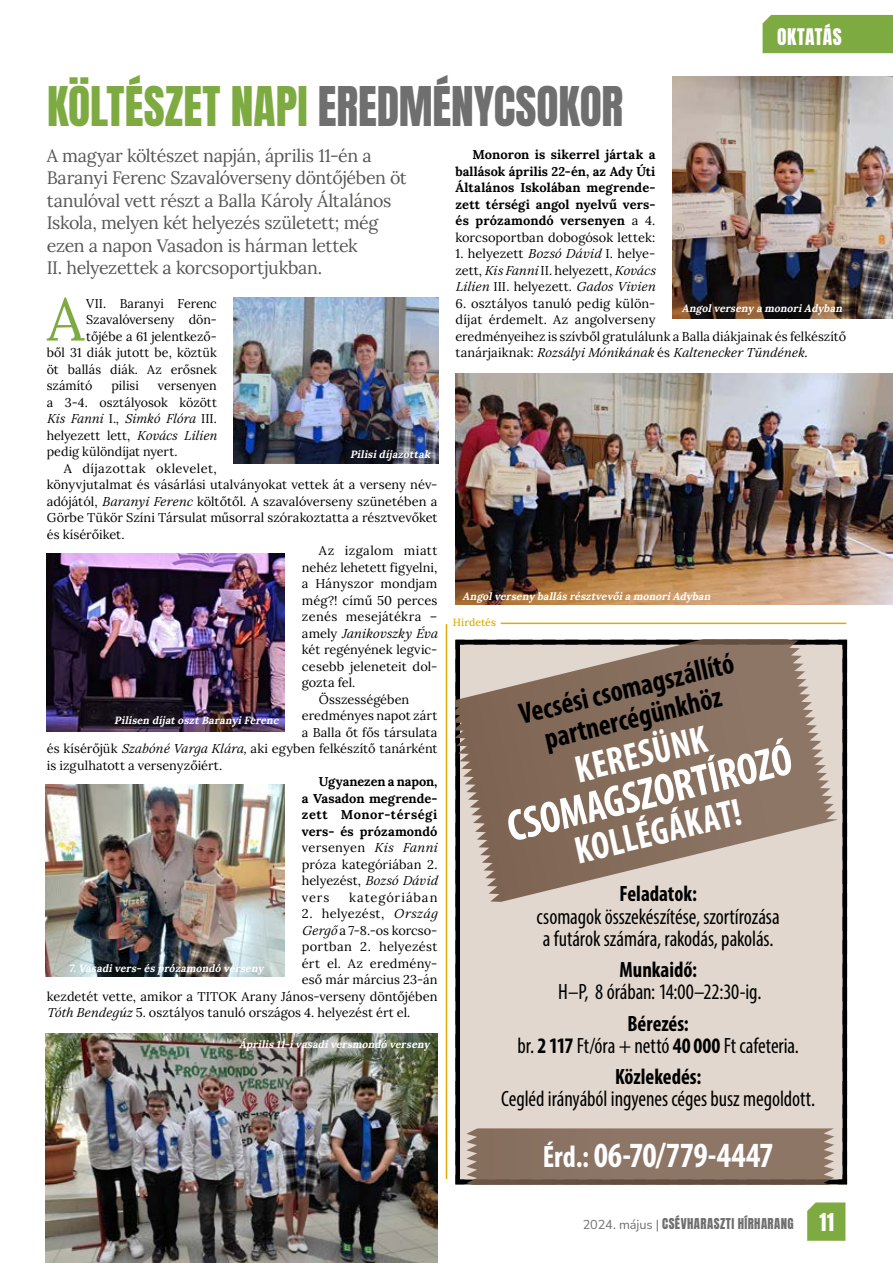
<style>
.page{position:relative;width:893px;height:1263px;background:#fff}
.page>*{position:absolute;margin:0;border:0;box-sizing:border-box;transform-origin:0 0}
.t1{font:59.85px "Lora";color:#7dab41}
.t2{font:46.5px "Anton";letter-spacing:-.005em;color:#706f6f}
.t3{font:700 condensed 44.7px "Myriad Pro";color:#fff;scale:.95 1}
.t4{font:700 condensed 38.7px "Myriad Pro";color:#fff;scale:.95 1}
.t5{font:700 condensed 35.55px "Myriad Pro";letter-spacing:-.015em;color:#fff;scale:.95 1}
.t6{font:700 condensed 29.85px/29.8px "Myriad Pro";color:#000;text-align:center;scale:.95 1}
.t7{font:condensed 22.2px/22.2px "Myriad Pro";letter-spacing:-.005em;color:#000;scale:.95 1}
.t8{font:700 condensed 22.2px "Myriad Pro";letter-spacing:-.005em;color:#000;scale:.95 1}
.t9{font:21px "Anton";color:#fff}
.t10{font:19.5px "Anton";letter-spacing:.015em;color:#fff}
.t11{font:18px/22.5px "Lora";letter-spacing:-.02em;color:#575756}
.t12{font:12.75px/16.5px "Lora";letter-spacing:.005em;color:#000}
.t13{font:700 12.75px/16.5px "Lora";letter-spacing:.01em;color:#000}
.t14{font:12.75px "Lora";letter-spacing:.025em;color:#000}
.t15{font:12.75px "Anton";letter-spacing:.035em;color:#706f6f}
.t16{font:12.75px "Lora";letter-spacing:.03em;color:#000}
.t17{font:italic 12.75px "Lora";color:#000}
.t18{font:12.75px "Lora";letter-spacing:.04em;color:#000}
.t19{font:12.75px "Lora";letter-spacing:.07em;color:#000}
.t20{font:italic 700 10.5px "Lora";letter-spacing:.02em;color:#fff}
.t21{font:500 10.5px "Lora";letter-spacing:.005em;color:#dfab00}
.s1{color:#7dab41}
.s2{font-weight:400}
.s3{font-style:italic}
.s4{font-style:normal}
.s5{font-weight:400;font-style:italic}
.s6{font-weight:700}
.s7{font-size:30.9px}
.s8{font-family:"Nunito Sans"}
</style>
<div class="page">
<svg style="left:807px;top:1202px;width:38px;height:39px"></svg>
<div style="left:763px;top:15px;width:130px;height:38px;background:#7dab41"></div>
<hr style="left:501px;top:623px;width:345px;height:1px;background:#dfab00">
<img style="left:672px;top:77px;width:221px;height:242px">
<img style="left:47px;top:554px;width:238px;height:177px">
<img style="left:234px;top:298px;width:204px;height:165px">
<img style="left:46px;top:785px;width:239px;height:192px">
<img style="left:455px;top:374px;width:438px;height:231px">
<img style="left:46px;top:1034px;width:391px;height:229px">
<hr style="left:446px;top:624px;width:1px;height:555px;background:#dfab00">
<div style="left:455px;top:640px;width:392px;height:544px;background:#e2d7ce"></div>
<svg style="left:455px;top:640px;width:382px;height:262px;background:#9b8779"></svg>
<svg style="left:466px;top:1128px;width:368px;height:56px;background:#8a7464"></svg>
<h3 class="t10" style="left:777px;top:27px;width:66px">OKTATÁS</h3>
<h2 class="t2" style="left:47px;top:83px;width:578px"><span class="s1">KÖLTÉSZET NAPI</span> EREDMÉNYCSOKOR</h2>
<p class="t11" style="left:47px;top:143px;width:362px">A magyar költészet napján, április 11-én a Baranyi Ferenc Szavalóverseny döntőjében öt tanulóval vett részt a Balla Károly Általános Iskola, melyen két helyezés született; még ezen a napon Vasadon is hárman lettek<br>II. helyezettek a korcsoportjukban.</p>
<h1 class="t1" style="left:47px;top:274px;width:38px">A</h1>
<p class="t12" style="left:86px;top:294px;width:132px">VII. Baranyi Ferenc</p>
<p class="t13" style="left:455px;top:145px;width:201px;text-align:justify;text-indent:17px">Monoron is sikerrel jártak a ballások április 22-én, az Ady Úti Általános Iskolában megrende&shy;zett térségi angol nyelvű vers&shy;és prózamondó versenyen <span class="s2">a 4. korcsoportban dobogósok lettek:</span></p>
<p class="t12" style="left:455px;top:244px;width:205px">1. helyezett <span class="s3">Bozsó Dávid</span> I. helye&shy;zett, <span class="s3">KisFanni</span>II. helyezett, <span class="s3">Kovács<br>Lilien</span> I I I . h e l y e z e t t . <span class="s3">Gados Vivien</span></p>
<p class="t12" style="left:455px;top:294px;width:392px">6. osztályos tanuló pedig külön-<br>díjat érdemelt. Az angolverseny<br>eredményeihez is szívből gratulálunk a Balla diákjainak és felkészítő t a n á rj a i k n a k : <span class="s3">RozsályiMónikának</span> é s <span class="s3">KalteneckerTündének</span>.</p>
<p class="t20" style="left:682px;top:300px;width:165px">Angolverseny amonoriAdyban</p>
<p class="t12" style="left:86px;top:310px;width:132px">Szavalóverseny dön-</p>
<p class="t12" style="left:86px;top:327px;width:132px">tőjébe a 61 jelentkező-</p>
<p class="t12" style="left:47px;top:343px;width:172px">ből 31 diák jutott be, köztük</p>
<p class="t12" style="left:47px;top:360px;width:172px">öt ballás diák. Az erősnek</p>
<p class="t12" style="left:47px;top:376px;width:47px">számító</p>
<p class="t12" style="left:112px;top:376px;width:29px">pilisi</p>
<p class="t12" style="left:47px;top:376px;width:175px;text-indent:111px">versenyen a 3-4. osztályosok között<br><span class="s3">Kis Fanni</span> I . , <span class="s3">Simkó Flóra</span> I I I . helyezett lett, <span class="s3">Kovács Lilien </span>pedig különdíjat nyert.</p>
<p class="t16" style="left:64px;top:458px;width:155px">A díjazottak oklevelet,</p>
<p class="t12" style="left:47px;top:475px;width:392px">könyvjutalmat és vásárlási utalványokat vettek át a verseny név-</p>
<p class="t12" style="left:47px;top:492px;width:392px">adójától, <span class="s3">Baranyi Ferenc</span> költőtől. A szavalóverseny szünetében a</p>
<p class="t12" style="left:47px;top:508px;width:392px">Görbe Tükör Színi Társulat műsorral szórakoztatta a résztvevőket</p>
<p class="t12" style="left:47px;top:525px;width:79px">és kísérőiket.</p>
<p class="t18" style="left:319px;top:541px;width:120px">Az izgalom miatt</p>
<p class="t12" style="left:302px;top:558px;width:137px">nehéz lehetett figyelni,</p>
<p class="t12" style="left:302px;top:574px;width:137px">a Hányszor mondjam</p>
<p class="t12" style="left:302px;top:591px;width:137px">még?! című 50 perces</p>
<p class="t14" style="left:302px;top:607px;width:137px">zenés mesejátékra –</p>
<p class="t17" style="left:302px;top:624px;width:140px"><span class="s4">a m e l y</span> Janikovszky Éva</p>
<p class="t12" style="left:302px;top:640px;width:137px">két regényének legvic-</p>
<p class="t12" style="left:302px;top:657px;width:137px">cesebb jeleneteit dol-</p>
<p class="t12" style="left:302px;top:673px;width:55px">gozta fel.</p>
<p class="t12" style="left:319px;top:690px;width:92px">Összességében</p>
<p class="t12" style="left:302px;top:706px;width:137px">eredményes napot zárt</p>
<p class="t12" style="left:302px;top:723px;width:137px">a Balla őt fős társulata</p>
<p class="t12" style="left:47px;top:739px;width:392px">és kísérőjük <span class="s3">SzabónéVarga Klára,</span>aki egyben felkészítő tanárként</p>
<p class="t12" style="left:47px;top:756px;width:177px">is izgulhatott a versenyzőiért.</p>
<p class="t13" style="left:302px;top:772px;width:140px;text-indent:17px">Ugyanezen a napon, a Vasadon megrende&shy;zett Monor-térségi vers- és prózamondó <span class="s2">versenyen</span> <span class="s5">Kis Fanni </span><span class="s2">próza kategóriában 2. helyezést,</span> <span class="s5">Bozsó Dávid </span><span class="s2">vers</span></p>
<p class="t20" style="left:350px;top:446px;width:85px">Pilisidíjazottak</p>
<p class="t20" style="left:463px;top:587px;width:252px">Angolverseny ballásrésztvevőiamonoriAdyban</p>
<p class="t21" style="left:453px;top:614px;width:45px">Hirdetés</p>
<h3 class="t6" style="left:516px;top:700px;width:233px;rotate:-14deg">Vecsési csomagszállító partnercégünkhöz</h3>
<p class="t20" style="left:114px;top:711px;width:169px">Pilisen díjatosztBaranyiFerenc</p>
<h3 class="t4" style="left:570px;top:747px;width:143px;rotate:-14deg">KeresünK</h3>
<h3 class="t3" style="left:501px;top:801px;width:309px;rotate:-14deg">CsOMAGsZOrTÍrOZÓ</h3>
<h3 class="t4" style="left:569px;top:828px;width:181px;rotate:-14deg">KOlléGáKAT!</h3>
<h3 class="t8" style="left:619px;top:880px;width:83px">Feladatok:</h3>
<h3 class="t7" style="left:537px;top:905px;width:257px">csomagok összekészítése, szortírozása a futárok számára, rakodás, pakolás.</h3>
<h3 class="t8" style="left:619px;top:956px;width:83px">Munkaidő:</h3>
<h3 class="t7" style="left:558px;top:980px;width:215px">H–P, 8 órában: 14:00–22:30-ig.</h3>
<h3 class="t7" style="left:517px;top:1012px;width:298px;text-align:center"><span class="s6">Bérezés:<br></span>br. <span class="s6">2 117</span> Ft/óra + nettó <span class="s6">40 000</span> Ft cafeteria.</h3>
<h3 class="t8" style="left:615px;top:1063px;width:92px">Közlekedés:</h3>
<h3 class="t7" style="left:501px;top:1087px;width:332px">Cegléd irányából ingyenes céges busz megoldott.</h3>
<p class="t19" style="left:349px;top:887px;width:90px">kategóriában</p>
<p class="t14" style="left:302px;top:904px;width:140px">2. helyezést, <span class="s3">Ország</span></p>
<p class="t12" style="left:302px;top:921px;width:137px"><span class="s3">Gergő</span> a 7-8.-os korcso-</p>
<p class="t12" style="left:302px;top:937px;width:137px">portban 2. helyezést</p>
<p class="t12" style="left:302px;top:954px;width:137px">ért el. Az eredmény-</p>
<p class="t12" style="left:302px;top:970px;width:137px">eső már március 23-án</p>
<p class="t12" style="left:47px;top:987px;width:392px">kezdetét vette, amikor a TITOK Arany János-verseny döntőjében</p>
<p class="t12" style="left:47px;top:1003px;width:365px"><span class="s3">Tóth Bendegúz</span>5. osztályos tanuló országos 4. helyezést ért el.</p>
<p class="t20" style="left:69px;top:959px;width:196px">7.Vasadivers-ésprózamondó verseny</p>
<p class="t20" style="left:239px;top:1036px;width:192px">Április11-ivasadiversmondó verseny</p>
<h3 class="t5" style="left:543px;top:1133px;width:244px"><span class="s7">érd.:</span> 06-70/779-4447</h3>
<p class="t15" style="left:583px;top:1217px;width:212px"><span class="s8">2024. május |</span> CSÉVHARASZTI HÍRHARANG</p>
<h3 class="t9" style="left:819px;top:1211px;width:16px">11</h3>
</div>
